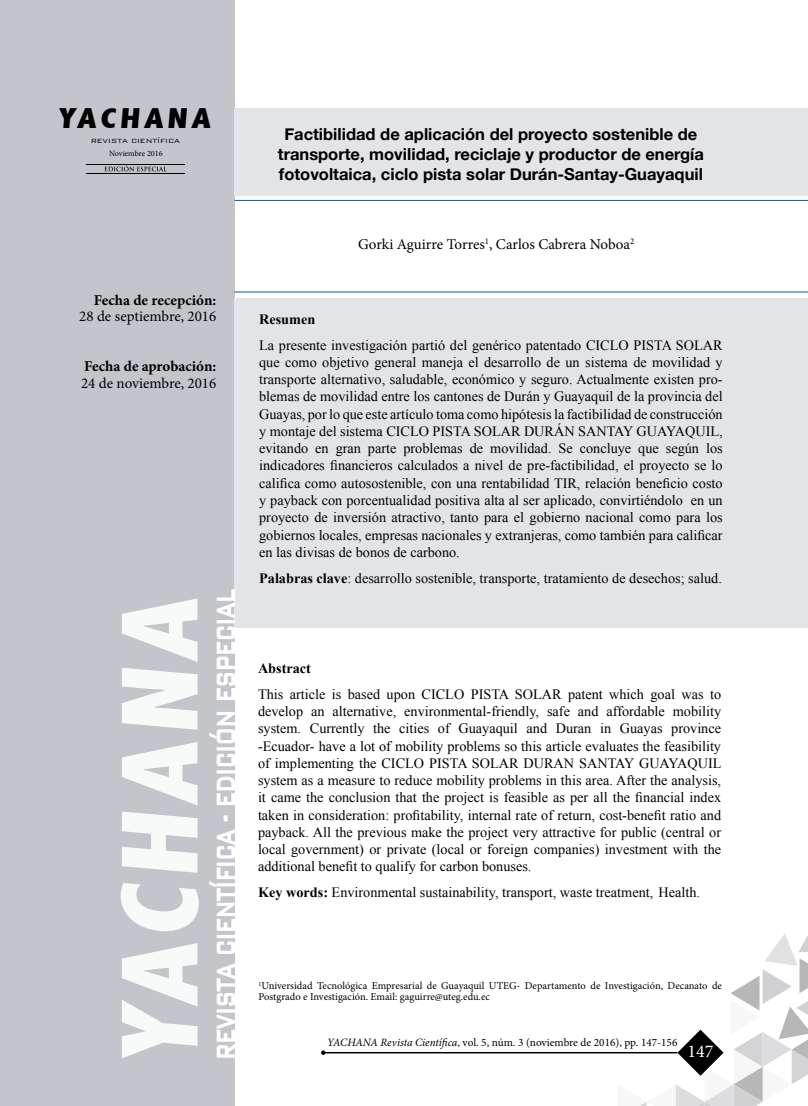
<style>
.page{position:relative;width:808px;height:1106px;background:#fff}
.page>*{position:absolute;margin:0;border:0;box-sizing:border-box;transform-origin:0 0}
.t1{font:800 condensed 28.8px "Abadi";color:#000;scale:1.3 1}
.t2{font:18px "Minion Pro";color:#fff}
.t3{font:700 16.5px/19.8px "Helvetica Neue";color:#000;text-align:center}
.t4{font:15px "Minion Pro";color:#000}
.t5{font:700 15px "Minion Pro";color:#000}
.t6{font:14.25px/17.2px "Times New Roman";color:#000;text-align:justify}
.t7{font:700 14.25px "Times New Roman";color:#000}
.t8{font:11.25px "Minion Pro";color:#000}
.t9{font:10.5px/11.2px "Minion Pro";color:#000}
.t10{font:300 8.1px "Bank Gothic";color:#000}
.t11{font:8.1px "Minion Pro";color:#000}
.s1{font-weight:700}
.s2{font-style:italic}
</style>
<div class="page">
<svg style="left:618px;top:934px;width:190px;height:172px"></svg>
<svg style="left:321px;top:1050px;width:4px;height:4px"></svg>
<hr style="left:325px;top:1052px;width:352px;height:1px;background:#000">
<div style="left:0;top:0;width:234px;height:1106px;background:#c3c5ca"></div>
<div style="left:234px;top:298px;width:574px;height:329px;background:#e3e4e8"></div>
<div style="left:234px;top:108px;width:574px;height:88px;background:#e3e4e8"></div>
<hr style="left:234px;top:200px;width:574px;height:1px;background:#005aa7">
<hr style="left:234px;top:291px;width:574px;height:1px;background:#005aa7">
<svg style="left:104px;top:165px;width:63px;height:6px"></svg>
<hr style="left:87px;top:164px;width:98px;height:1px;background:#000">
<hr style="left:87px;top:173px;width:98px;height:1px;background:#000">
<svg style="left:121px;top:598px;width:78px;height:460px;fill:#f4f4f5"></svg>
<svg style="left:209px;top:589px;width:30px;height:469px"></svg>
<h1 class="t1" style="left:57px;top:102px;width:122px">YACHANA</h1>
<p class="t10" style="left:91px;top:134px;width:91px">REVISTA CIENTÍFICA</p>
<p class="t11" style="left:109px;top:148px;width:55px">Noviembre 2016</p>
<p class="t5" style="left:94px;top:289px;width:124px">Fecha de recepción:</p>
<p class="t4" style="left:79px;top:306px;width:139px">28 de septiembre, 2016</p>
<p class="t5" style="left:84px;top:356px;width:134px">Fecha de aprobación:</p>
<p class="t4" style="left:81px;top:373px;width:137px">24 de noviembre, 2016</p>
<p class="t3" style="left:278px;top:124px;width:428px">Factibilidad de aplicación del proyecto sostenible de transporte, movilidad, reciclaje y productor de energía fotovoltaica, ciclo pista solar Durán-Santay-Guayaquil</p>
<p class="t4" style="left:358px;top:234px;width:278px">Gorki Aguirre Torres<sup>1</sup>, Carlos Cabrera Noboa<sup>2</sup></p>
<p class="t7" style="left:259px;top:309px;width:58px">Resumen</p>
<p class="t6" style="left:259px;top:336px;width:465px">La presente investigación partió del genérico patentado CICLO PISTA SOLAR que como objetivo general maneja el desarrollo de un sistema de movilidad y transporte alternativo, saludable, económico y seguro. Actualmente existen pro&shy;blemas de movilidad entre los cantones de Durán y Guayaquil de la provincia del Guayas, por lo que este artículo toma como hipótesis la factibilidad de construcción y montaje del sistema CICLO PISTA SOLAR DURÁN SANTAY GUAYAQUIL, evitando en gran parte problemas de movilidad. Se concluye que según los indicadores financieros calculados a nivel de pre-factibilidad, el proyecto se lo califica como autosostenible, con una rentabilidad TIR, relación beneficio costo y payback con porcentualidad positiva alta al ser aplicado, convirtiéndolo en un proyecto de inversión atractivo, tanto para el gobierno nacional como para los gobiernos locales, empresas nacionales y extranjeras, como también para calificar en las divisas de bonos de carbono.</p>
<p class="t6" style="left:259px;top:569px;width:464px"><span class="s1">Palabras clave</span>: desarrollo sostenible, transporte, tratamiento de desechos; salud.</p>
<p class="t7" style="left:258px;top:658px;width:55px">Abstract</p>
<p class="t6" style="left:258px;top:685px;width:465px">This article is based upon CICLO PISTA SOLAR patent which goal was to develop an alternative, environmental-friendly, safe and affordable mobility system. Currently the cities of Guayaquil and Duran in Guayas province -Ecuador- have a lot of mobility problems so this article evaluates the feasibility of implementing the CICLO PISTA SOLAR DURAN SANTAY GUAYAQUIL system as a measure to reduce mobility problems in this area. After the analysis, it came the conclusion that the project is feasible as per all the financial index taken in consideration: profitability, internal rate of return, cost-benefit ratio and payback. All the previous make the project very attractive for public (central or local government) or private (local or foreign companies) investment with the additional benefit to qualify for carbon bonuses.</p>
<p class="t6" style="left:258px;top:883px;width:444px"><span class="s1">Key words:</span> Environmental sustainability, transport, waste treatment, Health.</p>
<p class="t9" style="left:258px;top:980px;width:465px"><sup>1</sup>Universidad Tecnológica Empresarial de Guayaquil UTEG- Departamento de Investigación, Decanato de<br>Postgrado e Investigación. Email: gaguirre@uteg.edu.ec</p>
<p class="t8" style="left:327px;top:1034px;width:352px"><span class="s2">YACHANA Revista Científica</span>, vol. 5, núm. 3 (noviembre de 2016), pp. 147-156</p>
<p class="t2" style="left:687px;top:1039px;width:27px">147</p>
</div>
